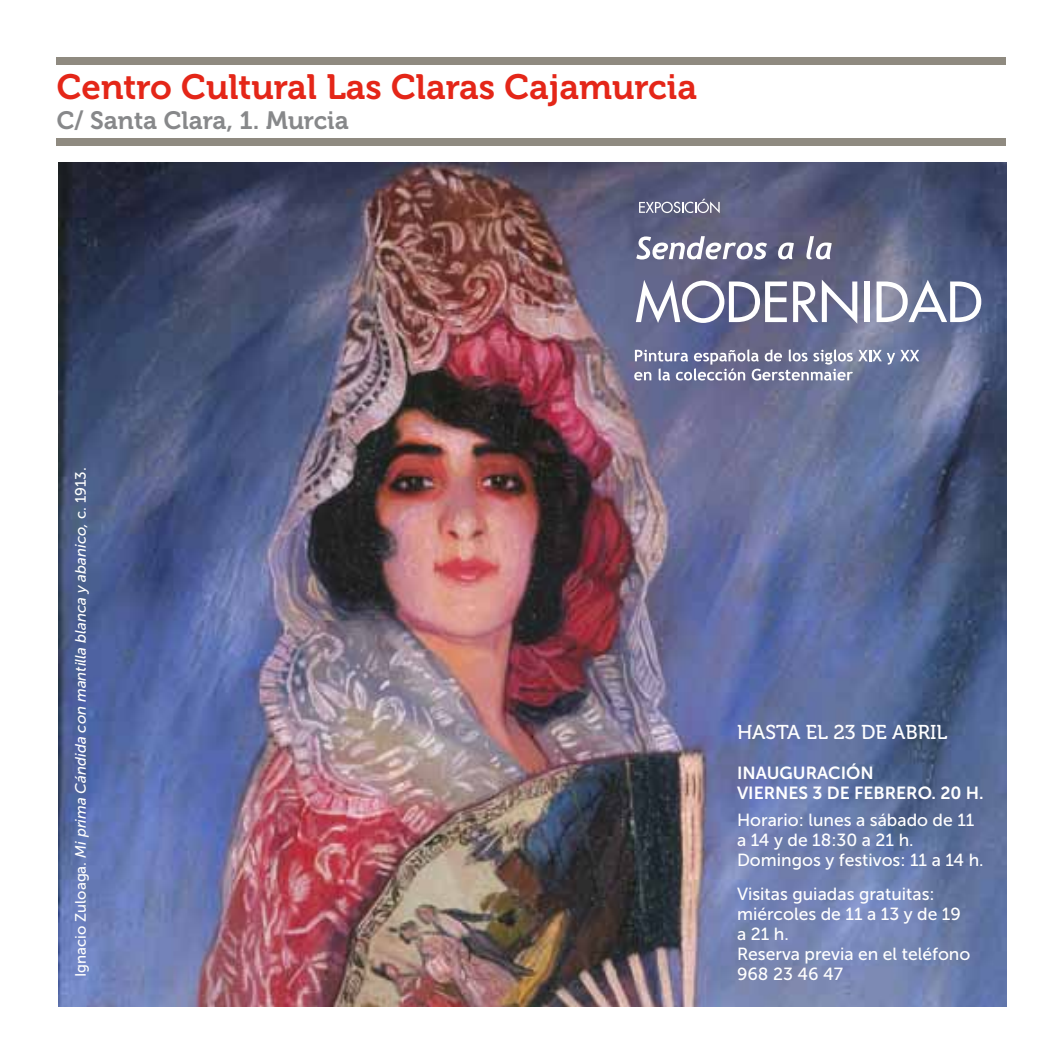
<style>
.page{position:relative;width:1063px;height:1063px;background:#fff}
.page>*{position:absolute;margin:0;border:0;box-sizing:border-box;transform-origin:0 0}
.t1{font:35px "Museo 700";color:#e42618}
.t2{font:25px "Museo 700";color:#87888a}
.t3{font:20px "Museo 500";color:#fff}
.t4{font:17.5px/20px "Museo Sans 500";color:#fff}
.t5{font:17.5px/20px "Museo Sans 700";color:#fff}
.t6{font:italic 15px "Museo Sans 500";color:#fff}
.s1{font-style:normal}
</style>
<div class="page">
<img style="left:58px;top:163px;width:948px;height:843px">
<div style="left:57px;top:57px;width:949px;height:8px;background:#8f8a80"></div>
<div style="left:57px;top:138px;width:949px;height:8px;background:#8f8a80"></div>
<svg style="left:634px;top:349px;width:285px;height:32px;background:#888eaa"></svg>
<svg style="left:636px;top:280px;width:151px;height:43px"></svg>
<svg style="left:793px;top:280px;width:64px;height:44px"></svg>
<div style="left:864px;top:282px;width:5px;height:40px;background:#fff"></div>
<svg style="left:877px;top:280px;width:104px;height:42px"></svg>
<svg style="left:636px;top:236px;width:131px;height:24px"></svg>
<svg style="left:778px;top:243px;width:16px;height:16px"></svg>
<svg style="left:806px;top:236px;width:26px;height:23px"></svg>
<svg style="left:639px;top:198px;width:81px;height:15px"></svg>
<h1 class="t1" style="left:57px;top:68px;width:642px">Centro Cultural Las Claras Cajamurcia</h1>
<h2 class="t2" style="left:57px;top:107px;width:294px">C/ Santa Clara, 1. Murcia</h2>
<p class="t6" style="left:72px;top:977px;width:511px;rotate:-90deg"><span class="s1">Ignacio Zuloaga.</span> Mi prima Cándida con mantilla blanca y abanico, <span class="s1">c. 1913.</span></p>
<p class="t3" style="left:737px;top:721px;width:212px">HASTA EL 23 DE ABRIL</p>
<p class="t5" style="left:737px;top:762px;width:248px">INAUGURACIÓN<br>VIERNES 3 DE FEBRERO. 20 H.</p>
<p class="t4" style="left:737px;top:810px;width:248px">Horario: lunes a sábado de 11 a 14 y de 18:30 a 21 h.<br>Domingos y festivos: 11 a 14 h.</p>
<p class="t4" style="left:737px;top:884px;width:235px">Visitas guiadas gratuitas: miércoles de 11 a 13 y de 19 a 21 h.<br>Reserva previa en el teléfono</p>
<p class="t4" style="left:737px;top:964px;width:107px">968 23 46 47</p>
</div>
